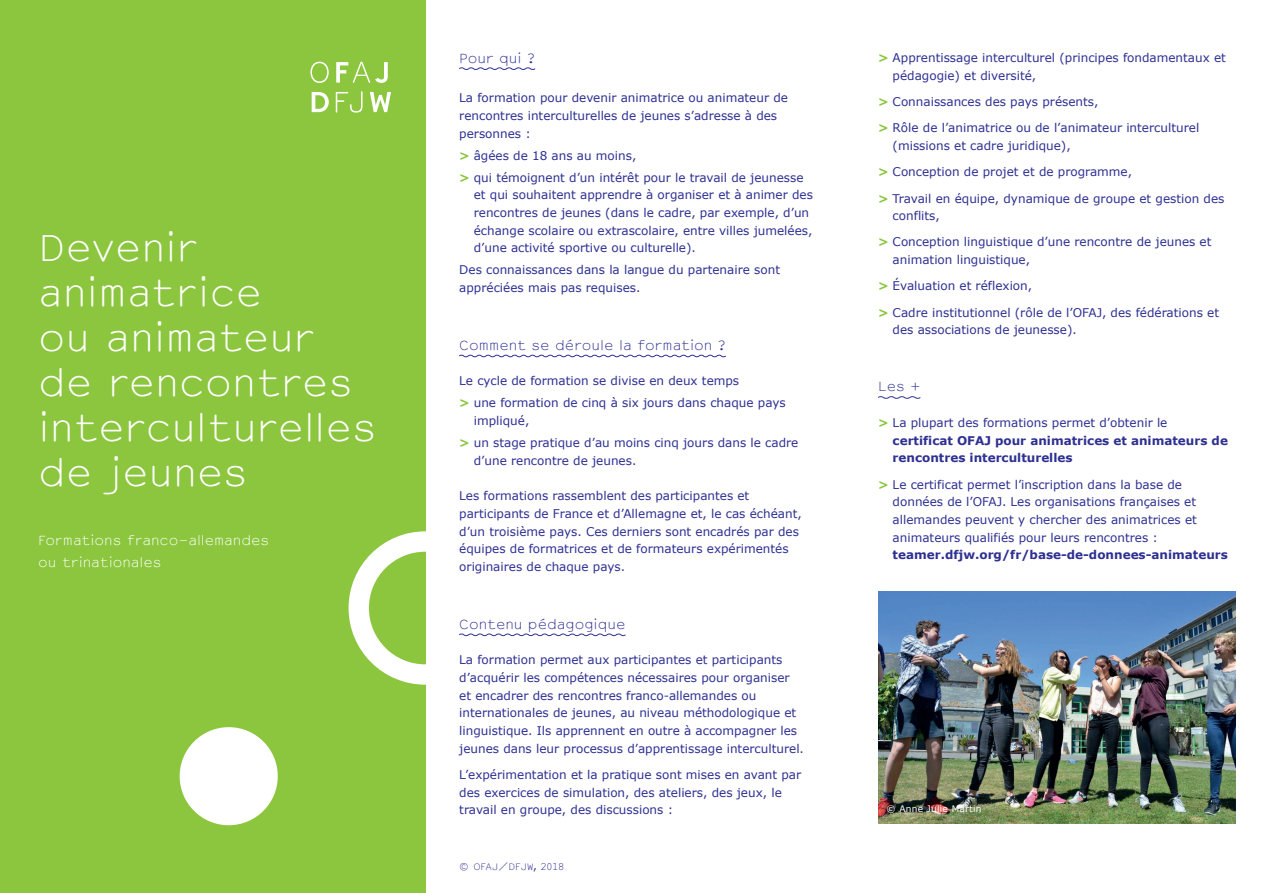
<style>
.page{position:relative;width:1263px;height:893px;background:#fff}
.page>*{position:absolute;margin:0;border:0;box-sizing:border-box;transform-origin:0 0}
.t1{font:300 36px/45px "Courier Sans";color:#fff}
.t2{font:300 12.75px "Courier Sans";color:#2e3092}
.t3{font:300 12.75px/22.5px "Courier Sans";color:#fff}
.t4{font:12px/17.7px "Verdana";color:#2e3092}
.t5{font:700 12px/17.7px "Verdana";color:#2e3092}
.t6{font:9px "Verdana";letter-spacing:.03em;color:#fff}
.t7{font:300 9px "Courier Sans";letter-spacing:-.01em;color:#2e3092}
.s1{font-weight:700;color:#8bc63e}
.s2{color:#8bc63e}
.s3{font-weight:400}
</style>
<div class="page">
<div style="left:0;top:0;width:425px;height:893px;background:#8bc63e"></div>
<div style="left:349px;top:531px;width:153px;height:154px;border:20px solid #fff;border-radius:50%"></div>
<svg style="left:878px;top:396px;width:43px;height:3px"></svg>
<img style="left:878px;top:591px;width:357px;height:233px">
<svg style="left:459px;top:67px;width:77px;height:3px"></svg>
<svg style="left:459px;top:354px;width:267px;height:4px"></svg>
<svg style="left:459px;top:633px;width:167px;height:4px"></svg>
<svg style="left:370px;top:92px;width:21px;height:20px"></svg>
<svg style="left:336px;top:91px;width:27px;height:22px"></svg>
<svg style="left:312px;top:92px;width:17px;height:20px"></svg>
<svg style="left:336px;top:62px;width:52px;height:21px"></svg>
<svg style="left:310px;top:62px;width:19px;height:21px"></svg>
<div style="left:180px;top:727px;width:98px;height:98px;background:#fff;border-radius:50%"></div>
<h1 class="t1" style="left:38px;top:224px;width:340px">Devenir animatrice<br>ou animateur de rencontres interculturelles de jeunes</h1>
<p class="t3" style="left:38px;top:528px;width:232px">Formations franco-allemandes ou trinationales</p>
<p class="t2" style="left:459px;top:49px;width:77px">Pour qui ?</p>
<p class="t4" style="left:459px;top:89px;width:330px">La formation pour devenir animatrice ou animateur de rencontres interculturelles de jeunes s’adresse à des personnes :</p>
<p class="t4" style="left:459px;top:144px;width:346px;line-height:21.9px"><span class="s1">&gt;</span> âgées de 18 ans au moins,<br><span class="s1">&gt;</span> qui témoignent d’un intérêt pour le travail de jeunesse</p>
<p class="t4" style="left:474px;top:186px;width:341px">et qui souhaitent apprendre à organiser et à animer des rencontres de jeunes (dans le cadre, par exemple, d’un échange scolaire ou extrascolaire, entre villes jumelées, d’une activité sportive ou culturelle).</p>
<p class="t4" style="left:459px;top:261px;width:322px">Des connaissances dans la langue du partenaire sont appréciées mais pas requises.</p>
<p class="t2" style="left:459px;top:336px;width:268px">Comment se déroule la formation ?</p>
<p class="t4" style="left:459px;top:370px;width:328px;line-height:21.9px">Le cycle de formation se divise en deux temps<br><span class="s1">&gt;</span> une formation de cinq à six jours dans chaque pays</p>
<p class="t4" style="left:459px;top:410px;width:341px;line-height:21.9px;text-indent:15px">impliqué,<br><span class="s1">&gt;</span> un stage pratique d’au moins cinq jours dans le cadre</p>
<p class="t4" style="left:474px;top:451px;width:164px">d’une rencontre de jeunes.</p>
<p class="t4" style="left:459px;top:487px;width:344px">Les formations rassemblent des participantes et participants de France et d’Allemagne et, le cas échéant, d’un troisième pays. Ces derniers sont encadrés par des équipes de formatrices et de formateurs expérimentés originaires de chaque pays.</p>
<p class="t2" style="left:459px;top:615px;width:168px">Contenu pédagogique</p>
<p class="t4" style="left:459px;top:651px;width:346px">La formation permet aux participantes et participants d’acquérir les compétences nécessaires pour organiser et encadrer des rencontres franco-allemandes ou internationales de jeunes, au niveau méthodologique et linguistique. Ils apprennent en outre à accompagner les jeunes dans leur processus d’apprentissage interculturel.</p>
<p class="t4" style="left:459px;top:766px;width:344px">L’expérimentation et la pratique sont mises en avant par des exercices de simulation, des ateliers, des jeux, le travail en groupe, des discussions :</p>
<p class="t7" style="left:459px;top:860px;width:107px">© OFAJ/DFJW, 2018</p>
<p class="t4" style="left:893px;top:49px;width:335px;text-indent:-15px"><span class="s1">&gt;</span> Apprentissage interculturel (principes fondamentaux et pédagogie) et diversité,</p>
<p class="t4" style="left:878px;top:89px;width:323px;line-height:26.2px"><span class="s1">&gt;</span> Connaissances des pays présents,<br><span class="s1">&gt;</span> Rôle de l’animatrice ou de l’animateur interculturel</p>
<p class="t4" style="left:878px;top:133px;width:348px;line-height:26.2px;text-indent:15px">(missions et cadre juridique),<br><span class="s1">&gt;</span> Conception de projet et de programme,<br><span class="s1">&gt;</span> Travail en équipe, dynamique de groupe et gestion des</p>
<p class="t4" style="left:878px;top:203px;width:335px;line-height:26.2px;text-indent:15px">conflits,<br><span class="s1">&gt;</span> Conception linguistique d’une rencontre de jeunes et</p>
<p class="t4" style="left:878px;top:247px;width:342px;line-height:26.2px;text-indent:15px">animation linguistique,<br><span class="s1">&gt;</span> Évaluation et réflexion,<br><span class="s1">&gt;</span> Cadre institutionnel (rôle de l’OFAJ, des fédérations et</p>
<p class="t4" style="left:893px;top:321px;width:186px">des associations de jeunesse).</p>
<p class="t2" style="left:878px;top:378px;width:44px">Les +</p>
<p class="t5" style="left:893px;top:413px;width:337px;text-indent:-15px"><span class="s2">&gt;</span> <span class="s3">La plupart des formations permet d’obtenir le </span>certificat OFAJ pour animatrices et animateurs de rencontres interculturelles</p>
<p class="t4" style="left:893px;top:475px;width:306px;text-indent:-15px"><span class="s1">&gt;</span> Le certificat permet l’inscription dans la base de données de l’OFAJ. Les organisations françaises et allemandes peuvent y chercher des animatrices et animateurs qualifiés pour leurs rencontres :</p>
<p class="t5" style="left:893px;top:546px;width:337px">teamer.dfjw.org/fr/base-de-donnees-animateurs</p>
<p class="t6" style="left:887px;top:802px;width:96px">© Anne Julie Martin</p>
</div>
